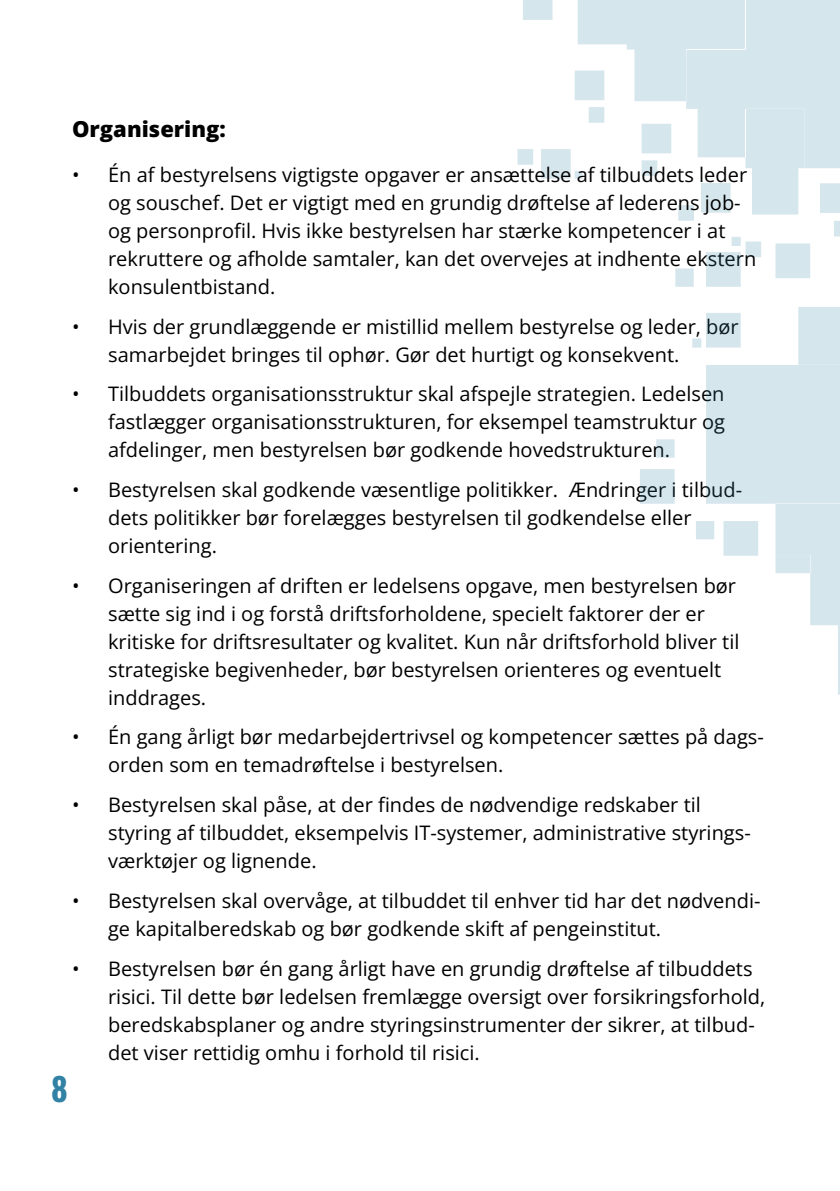
<style>
.page{position:relative;width:840px;height:1191px;background:#fff}
.page>*{position:absolute;margin:0;border:0;box-sizing:border-box;transform-origin:0 0}
.t1{font:700 32px "Oswald";color:#3182a4}
.t2{font:800 22px "Open Sans";color:#000}
.t3{font:20px/28px "Open Sans";color:#000}
</style>
<div class="page">
<svg style="left:517px;top:0;width:322px;height:237px;fill:#d6e6ed"></svg>
<svg style="left:640px;top:237px;width:199px;height:458px"></svg>
<p class="t2" style="left:72px;top:114px;width:155px">Organisering:</p>
<p class="t3" style="left:108px;top:160px;width:649px;text-indent:-36px">• Én af bestyrelsens vigtigste opgaver er ansættelse af tilbuddets leder og souschef. Det er vigtigt med en grundig drøftelse af lederens job&shy;og personprofil. Hvis ikke bestyrelsen har stærke kompetencer i at rekruttere og afholde samtaler, kan det overvejes at indhente ekstern konsulentbistand.</p>
<p class="t3" style="left:108px;top:312px;width:631px;text-indent:-36px">• Hvis der grundlæggende er mistillid mellem bestyrelse og leder, bør samarbejdet bringes til ophør. Gør det hurtigt og konsekvent.</p>
<p class="t3" style="left:108px;top:379px;width:618px;text-align:justify;text-indent:-36px">• Tilbuddets organisationsstruktur skal afspejle strategien. Ledelsen fastlægger organisationsstrukturen, for eksempel teamstruktur og afdelinger, men bestyrelsen bør godkende hovedstrukturen.</p>
<p class="t3" style="left:108px;top:475px;width:635px;text-indent:-36px">• Bestyrelsen skal godkende væsentlige politikker. Ændringer i tilbud&shy;dets politikker bør forelægges bestyrelsen til godkendelse eller orientering.</p>
<p class="t3" style="left:108px;top:571px;width:632px;text-indent:-36px">• Organiseringen af driften er ledelsens opgave, men bestyrelsen bør sætte sig ind i og forstå driftsforholdene, specielt faktorer der er kritiske for driftsresultater og kvalitet. Kun når driftsforhold bliver til strategiske begivenheder, bør bestyrelsen orienteres og eventuelt inddrages.</p>
<p class="t3" style="left:108px;top:722px;width:657px;text-indent:-36px">• Én gang årligt bør medarbejdertrivsel og kompetencer sættes på dags&shy;orden som en temadrøftelse i bestyrelsen.</p>
<p class="t3" style="left:108px;top:790px;width:644px;text-indent:-36px">• Bestyrelsen skal påse, at der findes de nødvendige redskaber til styring af tilbuddet, eksempelvis IT-systemer, administrative styrings&shy;værktøjer og lignende.</p>
<p class="t3" style="left:108px;top:886px;width:653px;text-indent:-36px">• Bestyrelsen skal overvåge, at tilbuddet til enhver tid har det nødvendi&shy;ge kapitalberedskab og bør godkende skift af pengeinstitut.</p>
<p class="t3" style="left:108px;top:953px;width:658px;text-indent:-36px">• Bestyrelsen bør én gang årligt have en grundig drøftelse af tilbuddets risici. Til dette bør ledelsen fremlægge oversigt over forsikringsforhold, beredskabsplaner og andre styringsinstrumenter der sikrer, at tilbud&shy;det viser rettidig omhu i forhold til risici.</p>
<h1 class="t1" style="left:51px;top:1071px;width:18px">8</h1>
</div>
